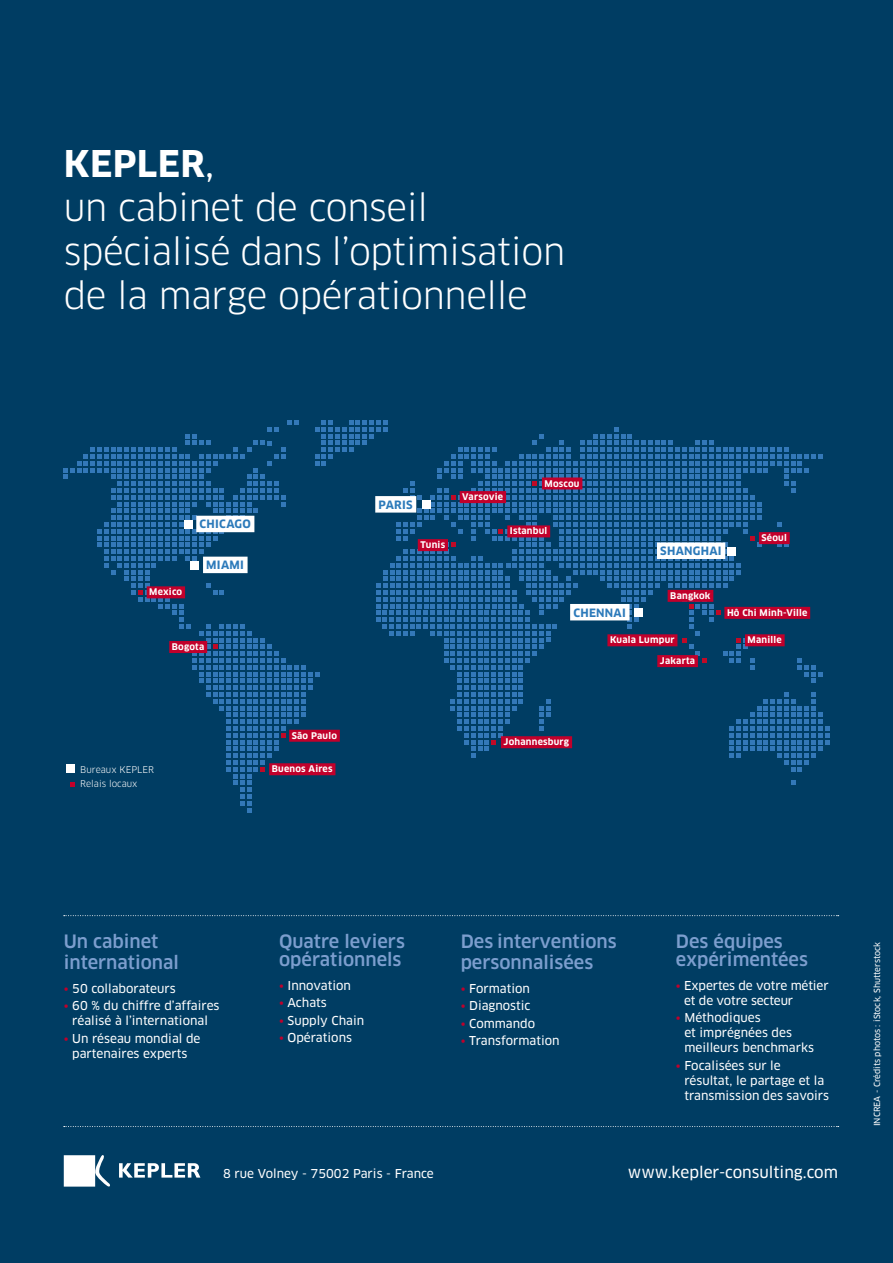
<style>
.page{position:relative;width:893px;height:1263px;background:#003d63}
.page>*{position:absolute;margin:0;border:0;box-sizing:border-box;transform-origin:0 0}
.t1{font:36px/44.1px "Clan";letter-spacing:-.01em;color:#fff}
.t2{font:500 18px/21px "Clan";color:#7c9ece}
.t3{font:15.45px "Clan News";color:#fff}
.t4{font:12px/15px "Clan News";color:#fff}
.t5{font:700 11.25px "Clan";letter-spacing:.025em;color:#2c7aba}
.t6{font:700 9px "Clan";letter-spacing:.025em;color:#fff}
.t7{font:9px/14px "Clan";color:#fff}
.t8{font:8.25px "Clan News";color:#fff}
.s1{font-weight:700}
.s2{font-family:"Clan News"}
.s3{color:#c1002b}
</style>
<div class="page">
<svg style="left:64px;top:915px;width:775px;height:1px"></svg>
<svg style="left:64px;top:1126px;width:775px;height:1px"></svg>
<svg style="left:119px;top:1163px;width:81px;height:14px"></svg>
<svg style="left:64px;top:1154px;width:47px;height:34px"></svg>
<svg style="left:63px;top:420px;width:766px;height:392px"></svg>
<div style="left:418px;top:539px;width:30px;height:12px;background:#c1002b"></div>
<h1 class="t1" style="left:64px;top:144px;width:503px"><span class="s1">KEPLER</span><span class="s2">,<br></span>un cabinet de conseil spécialisé dans l’optimisation de la marge opérationnelle</h1>
<p class="t5" style="left:200px;top:519px;width:53px">CHICAGO</p>
<p class="t6" style="left:149px;top:588px;width:34px">Mexico</p>
<p class="t5" style="left:206px;top:560px;width:39px">MIAMI</p>
<p class="t6" style="left:172px;top:642px;width:34px">Bogota</p>
<p class="t7" style="left:80px;top:763px;width:75px">Bureaux KEPLER<br>Relais locaux</p>
<p class="t6" style="left:292px;top:731px;width:47px">São Paulo</p>
<p class="t6" style="left:272px;top:765px;width:62px">Buenos Aires</p>
<p class="t5" style="left:379px;top:499px;width:36px">PARIS</p>
<p class="t6" style="left:420px;top:541px;width:26px">Tunis</p>
<p class="t6" style="left:462px;top:493px;width:42px">Varsovie</p>
<p class="t6" style="left:545px;top:479px;width:37px">Moscou</p>
<p class="t6" style="left:510px;top:527px;width:39px">Istanbul</p>
<p class="t5" style="left:573px;top:607px;width:54px">CHENNAI</p>
<p class="t5" style="left:660px;top:546px;width:63px">SHANGHAI</p>
<p class="t6" style="left:670px;top:591px;width:42px">Bangkok</p>
<p class="t6" style="left:761px;top:534px;width:27px">Séoul</p>
<p class="t6" style="left:727px;top:608px;width:82px">Hô Chi Minh-Ville</p>
<p class="t6" style="left:610px;top:636px;width:66px">Kuala Lumpur</p>
<p class="t6" style="left:660px;top:657px;width:37px">Jakarta</p>
<p class="t6" style="left:748px;top:636px;width:36px">Manille</p>
<p class="t6" style="left:504px;top:738px;width:67px">Johannesburg</p>
<h2 class="t2" style="left:64px;top:932px;width:117px">Un cabinet international</h2>
<p class="t4" style="left:64px;top:982px;width:113px"><span class="s3">•</span> 50 collaborateurs</p>
<p class="t4" style="left:64px;top:999px;width:157px;text-align:center"><span class="s3">•</span> 60 % du chiffre d’affaires réalisé à l’international</p>
<p class="t4" style="left:64px;top:1031px;width:138px;text-align:center"><span class="s3">•</span> Un réseau mondial de partenaires experts</p>
<h2 class="t2" style="left:279px;top:934px;width:127px;line-height:18px">Quatre leviers opérationnels</h2>
<p class="t4" style="left:279px;top:979px;width:73px"><span class="s3">•</span> Innovation</p>
<p class="t4" style="left:279px;top:996px;width:49px"><span class="s3">•</span> Achats</p>
<p class="t4" style="left:279px;top:1013px;width:87px"><span class="s3">•</span> Supply Chain</p>
<p class="t4" style="left:279px;top:1031px;width:74px"><span class="s3">•</span> Opérations</p>
<h2 class="t2" style="left:461px;top:932px;width:158px">Des interventions personnalisées</h2>
<p class="t4" style="left:461px;top:982px;width:71px"><span class="s3">•</span> Formation</p>
<p class="t4" style="left:461px;top:999px;width:71px"><span class="s3">•</span> Diagnostic</p>
<p class="t4" style="left:461px;top:1016px;width:76px"><span class="s3">•</span> Commando</p>
<p class="t4" style="left:461px;top:1034px;width:100px"><span class="s3">•</span> Transformation</p>
<h2 class="t2" style="left:676px;top:934px;width:134px;line-height:18px">Des équipes expérimentées</h2>
<p class="t4" style="left:684px;top:979px;width:146px;text-indent:-8px"><span class="s3">•</span> Expertes de votre métier et de votre secteur</p>
<p class="t4" style="left:684px;top:1011px;width:131px;text-indent:-8px"><span class="s3">•</span> Méthodiques<br>et imprégnées des meilleurs benchmarks</p>
<p class="t4" style="left:684px;top:1058px;width:146px;text-indent:-8px"><span class="s3">•</span> Focalisées sur le résultat, le partage et la transmission des savoirs</p>
<p class="t4" style="left:223px;top:1167px;width:212px">8 rue Volney - 75002 Paris - France</p>
<p class="t3" style="left:628px;top:1165px;width:212px">www.kepler-consulting.com</p>
<p class="t8" style="left:873px;top:1126px;width:185px;rotate:-90deg">INCREA - Crédits photos : iStock, Shutterstock</p>
</div>
